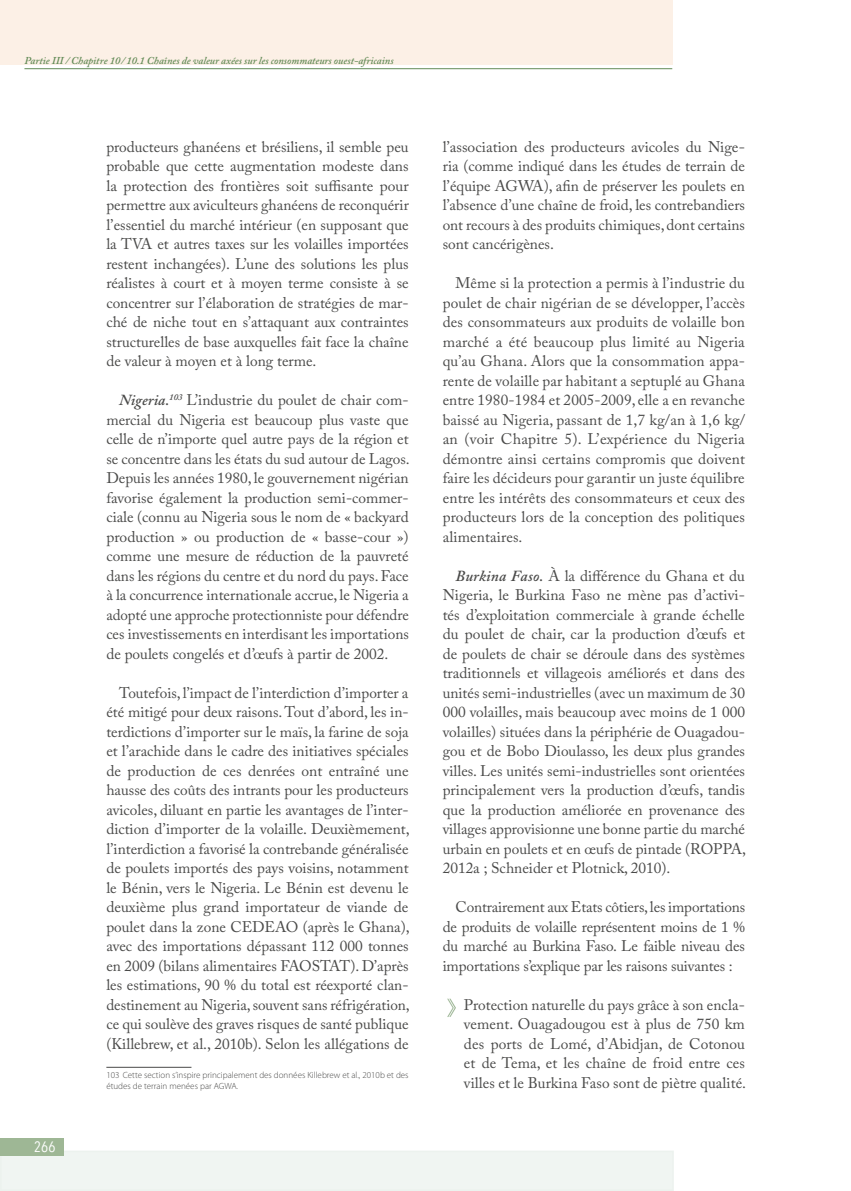
<style>
.page{position:relative;width:851px;height:1191px;background:#fff}
.page>*{position:absolute;margin:0;border:0;box-sizing:border-box;transform-origin:0 0}
.t1{font:15.3px/19.5px "Adobe Caslon Pro";color:#4a4a49;text-align:justify}
.t2{font:15px "Avenir Next Condensed";color:#fff}
.t3{font:italic 600 10.5px "Adobe Caslon Pro";color:#638b57}
.t4{font:300 9px/10.8px "Myriad Pro";color:#4a4a49}
.s1{font-weight:600;font-style:italic}
.s2{font-family:"Apple SD Gothic Neo";font-weight:100;font-size:22.5px;color:#638b57}
</style>
<div class="page">
<div style="left:0;top:1150px;width:673px;height:41px;background:#f0f5f2"></div>
<div style="left:0;top:1138px;width:63px;height:17px;background:#9eb795"></div>
<div style="left:0;top:0;width:672px;height:64px;background:#fcf0e6"></div>
<hr style="left:24px;top:68px;width:648px;height:1px;background:#638b57">
<hr style="left:106px;top:1067px;width:85px;height:1px;background:#4a4a49">
<p class="t3" style="left:24px;top:54px;width:370px">Partie III / Chapitre 10 /10.1 Chaînes de valeur axées sur les consommateurs ouest-africains</p>
<p class="t2" style="left:34px;top:1137px;width:23px">266</p>
<p class="t1" style="left:106px;top:136px;width:304px">producteurs ghanéens et brésiliens, il semble peu probable que cette augmentation modeste dans la protection des frontières soit suffisante pour permettre aux aviculteurs ghanéens de reconquérir l’essentiel du marché intérieur (en supposant que la TVA et autres taxes sur les volailles importées restent inchangées). L’une des solutions les plus réalistes à court et à moyen terme consiste à se concentrer sur l’élaboration de stratégies de mar&shy;ché de niche tout en s’attaquant aux contraintes structurelles de base auxquelles fait face la chaîne de valeur à moyen et à long terme.</p>
<p class="t1" style="left:106px;top:390px;width:305px;text-indent:13px"><span class="s1">Nigeria.</span><sup>103</sup> L’industrie du poulet de chair com&shy;mercial du Nigeria est beaucoup plus vaste que celle de n’importe quel autre pays de la région et se concentre dans les états du sud autour de Lagos.<br>Depuis les années 1980, le gouvernement nigérian favorise également la production semi-commer&shy;ciale (connu au Nigeria sous le nom de « backyard production » ou production de « basse-cour ») comme une mesure de réduction de la pauvreté dans les régions du centre et du nord du pays. Face à la concurrence internationale accrue, le Nigeria a adopté une approche protectionniste pour défendre ces investissements en interdisant les importations de poulets congelés et d’œufs à partir de 2002.</p>
<p class="t1" style="left:106px;top:682px;width:305px;text-indent:13px">Toutefois, l’impact de l’interdiction d’importer a été mitigé pour deux raisons. Tout d’abord, les in&shy;terdictions d’importer sur le maïs, la farine de soja et l’arachide dans le cadre des initiatives spéciales de production de ces denrées ont entraîné une hausse des coûts des intrants pour les producteurs avicoles, diluant en partie les avantages de l’inter&shy;diction d’importer de la volaille. Deuxièmement, l’interdiction a favorisé la contrebande généralisée de poulets importés des pays voisins, notamment le Bénin, vers le Nigeria. Le Bénin est devenu le deuxième plus grand importateur de viande de poulet dans la zone CEDEAO (après le Ghana), avec des importations dépassant 112 000 tonnes en 2009 (bilans alimentaires FAOSTAT). D’après les estimations, 90 % du total est réexporté clan&shy;destinement au Nigeria, souvent sans réfrigération, ce qui soulève des graves risques de santé publique (Killebrew, et al., 2010b). Selon les allégations de</p>
<p class="t4" style="left:106px;top:1069px;width:304px">103 Cette section s’inspire principalement des données Killebrew et al., 2010b et des études de terrain menées par AGWA.</p>
<p class="t1" style="left:442px;top:136px;width:304px">l’association des producteurs avicoles du Nige&shy;ria (comme indiqué dans les études de terrain de l’équipe AGWA), afin de préserver les poulets en l’absence d’une chaîne de froid, les contrebandiers ont recours à des produits chimiques, dont certains sont cancérigènes.</p>
<p class="t1" style="left:442px;top:273px;width:304px;text-indent:13px">Même si la protection a permis à l’industrie du poulet de chair nigérian de se développer, l’accès des consommateurs aux produits de volaille bon marché a été beaucoup plus limité au Nigeria qu’au Ghana. Alors que la consommation appa&shy;rente de volaille par habitant a septuplé au Ghana entre 1980-1984 et 2005-2009, elle a en revanche baissé au Nigeria, passant de 1,7 kg/an à 1,6 kg/ an (voir Chapitre 5). L’expérience du Nigeria démontre ainsi certains compromis que doivent faire les décideurs pour garantir un juste équilibre entre les intérêts des consommateurs et ceux des producteurs lors de la conception des politiques alimentaires.</p>
<p class="t1" style="left:442px;top:565px;width:305px;text-indent:13px"><span class="s1">Burkina Faso.</span> À la différence du Ghana et du Nigeria, le Burkina Faso ne mène pas d’activi&shy;tés d’exploitation commerciale à grande échelle du poulet de chair, car la production d’œufs et de poulets de chair se déroule dans des systèmes traditionnels et villageois améliorés et dans des unités semi-industrielles (avec un maximum de 30<br>000 volailles, mais beaucoup avec moins de 1 000 volailles) situées dans la périphérie de Ouagadou&shy;gou et de Bobo Dioulasso, les deux plus grandes villes. Les unités semi-industrielles sont orientées principalement vers la production d’œufs, tandis que la production améliorée en provenance des villages approvisionne une bonne partie du marché urbain en poulets et en œufs de pintade (ROPPA, 2012a ; Schneider et Plotnick, 2010).</p>
<p class="t1" style="left:442px;top:897px;width:304px;text-indent:13px">Contrairement aux Etats côtiers, les importations de produits de volaille représentent moins de 1 % du marché au Burkina Faso. Le faible niveau des importations s’explique par les raisons suivantes :</p>
<p class="t1" style="left:464px;top:994px;width:283px;text-indent:-17px"><span class="s2">》</span> Protection naturelle du pays grâce à son encla&shy;vement. Ouagadougou est à plus de 750 km des ports de Lomé, d’Abidjan, de Cotonou et de Tema, et les chaîne de froid entre ces villes et le Burkina Faso sont de piètre qualité.</p>
</div>
